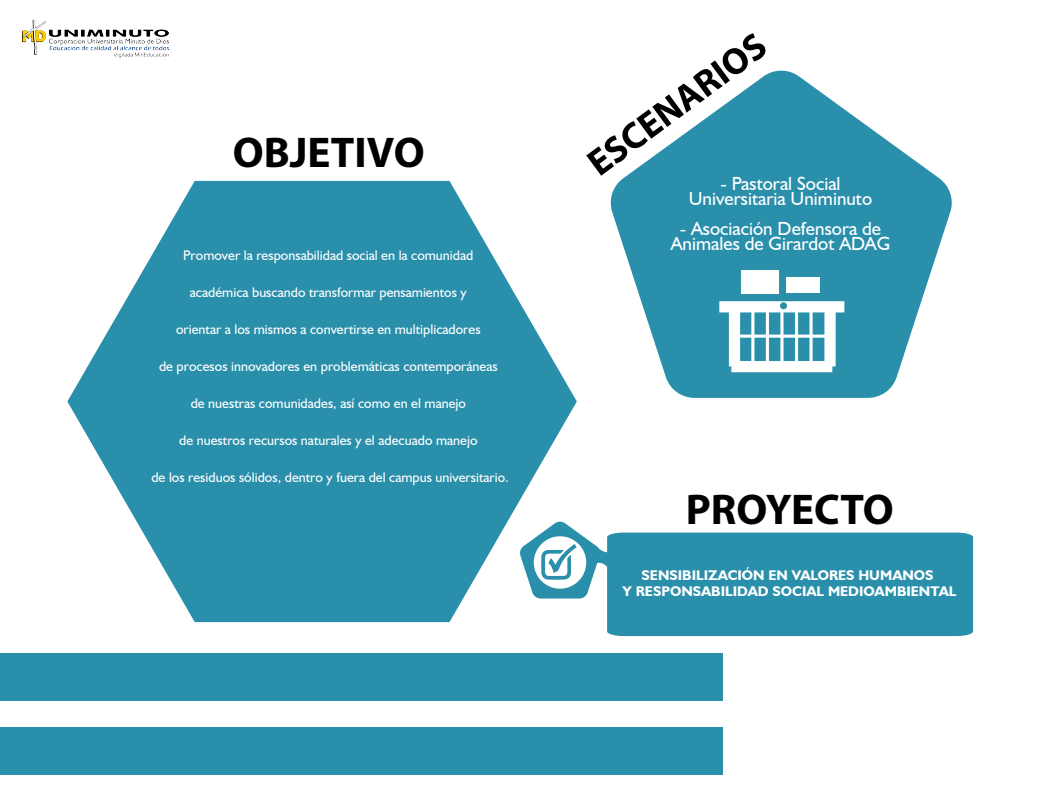
<style>
.page{position:relative;width:1044px;height:792px;background:#fff}
.page>*{position:absolute;margin:0;border:0;box-sizing:border-box;transform-origin:0 0}
.t1{font:700 43.2px "Myriad Pro";color:#000}
.t2{font:700 37.3px "Myriad Pro";color:#000}
.t3{font:19px/15px "Humanist 521 BT";color:#fff;text-align:center}
.t4{font:14px "Humanist 521 BT";color:#fff}
.t5{font:700 14px/16.8px "Humanist 521 BT";color:#fff;text-align:center}
</style>
<div class="page">
<div style="left:0;top:727px;width:722px;height:47px;background:#298fab"></div>
<div style="left:0;top:653px;width:722px;height:47px;background:#298fab"></div>
<svg style="left:610px;top:70px;width:342px;height:328px;fill:#298fab"></svg>
<svg style="left:67px;top:181px;width:510px;height:441px;fill:#298fab"></svg>
<div style="left:607px;top:533px;width:366px;height:103px;background:#298fab"></div>
<svg style="left:519px;top:521px;width:97px;height:78px"></svg>
<img style="left:22px;top:20px;width:147px;height:37px">
<div style="left:742px;top:270px;width:37px;height:23px;background:#fff"></div>
<div style="left:786px;top:278px;width:34px;height:15px;background:#fff"></div>
<svg style="left:719px;top:301px;width:125px;height:71px"></svg>
<h1 class="t1" style="left:233px;top:124px;width:194px">OBJETIVO</h1>
<p class="t4" style="left:183px;top:247px;width:292px">Promover la responsabilidad social en la comunidad</p>
<p class="t4" style="left:190px;top:284px;width:278px">académica buscando transformar pensamientos y</p>
<p class="t4" style="left:176px;top:321px;width:306px">orientar a los mismos a convertirse en multiplicadores</p>
<p class="t4" style="left:159px;top:358px;width:340px">de procesos innovadores en problemáticas contemporáneas</p>
<p class="t4" style="left:191px;top:395px;width:277px">de nuestras comunidades, así como en el manejo</p>
<p class="t4" style="left:179px;top:432px;width:300px">de nuestros recursos naturales y el adecuado manejo</p>
<p class="t4" style="left:151px;top:469px;width:359px">de los residuos sólidos, dentro y fuera del campus universitario.</p>
<h2 class="t2" style="left:577px;top:147px;width:213px;rotate:-36deg">ESCENARIOS</h2>
<h3 class="t3" style="left:689px;top:176px;width:185px">- Pastoral Social<br>Universitaria Uniminuto</h3>
<h3 class="t3" style="left:671px;top:221px;width:221px">- Asociación Defensora de<br>Animales de Girardot ADAG</h3>
<h1 class="t1" style="left:686px;top:481px;width:209px">PROYECTO</h1>
<p class="t5" style="left:623px;top:566px;width:335px">SENSIBILIZACIÓN EN VALORES HUMANOS<br>Y RESPONSABILIDAD SOCIAL MEDIOAMBIENTAL</p>
</div>
